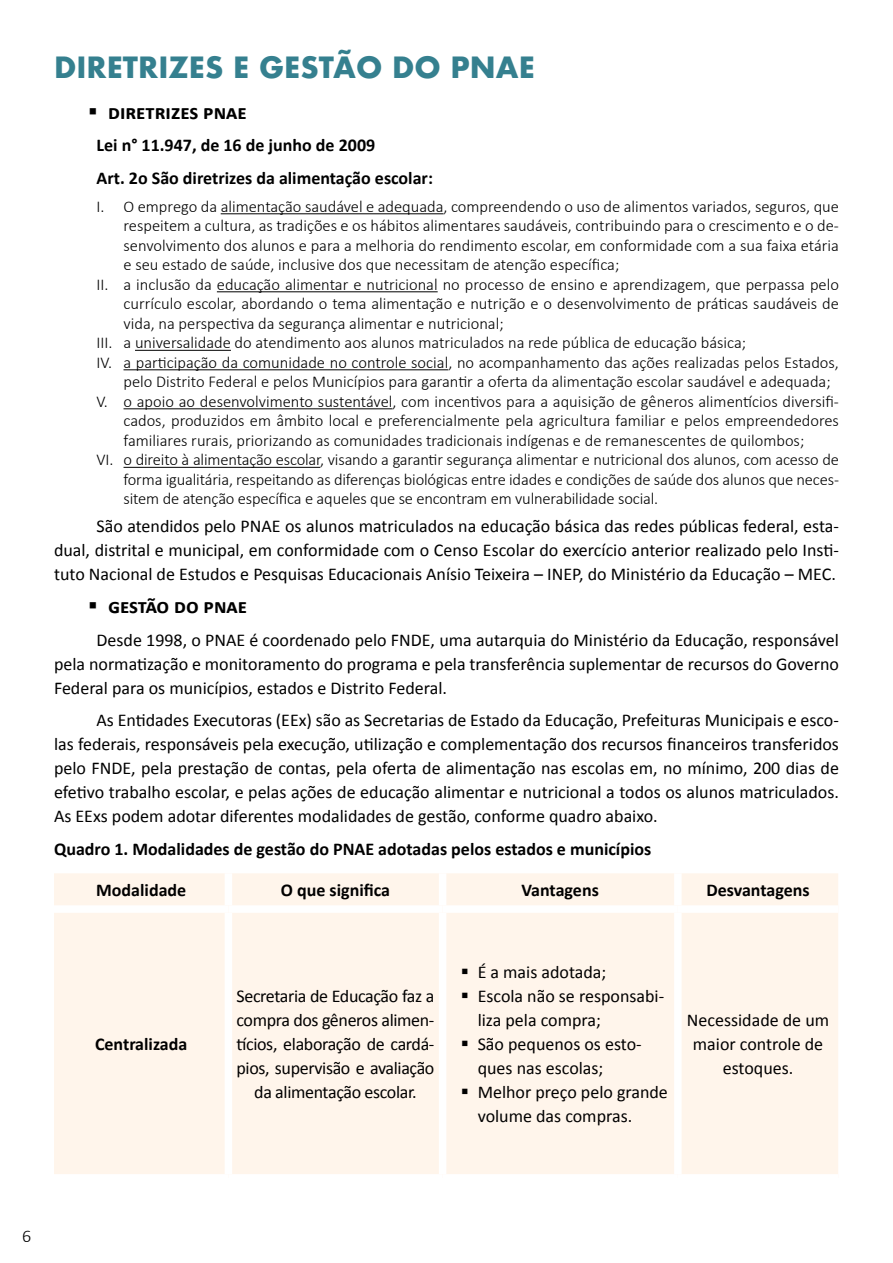
<style>
.page{position:relative;width:893px;height:1263px;background:#fff}
.page>*{position:absolute;margin:0;border:0;box-sizing:border-box;transform-origin:0 0}
.t1{font:700 28.5px "Futura";color:#35808f}
.t2{font:700 21px "Calibri";color:#000}
.t3{font:18px/24px "Calibri";color:#000;text-align:justify}
.t4{font:700 18px/32.5px "Calibri";color:#000}
.t5{font:18px/24px "Calibri";letter-spacing:-.02em;color:#000;text-align:center}
.t6{font:300 18px "Calibri";color:#000}
.t7{font:300 16.5px "Calibri";color:#000}
</style>
<div class="page">
<hr style="left:221px;top:213px;width:222px;height:1px;background:#000">
<hr style="left:217px;top:291px;width:221px;height:1px;background:#000">
<hr style="left:135px;top:350px;width:96px;height:1px;background:#000">
<hr style="left:124px;top:369px;width:324px;height:1px;background:#000">
<hr style="left:124px;top:408px;width:268px;height:1px;background:#000">
<hr style="left:124px;top:467px;width:196px;height:1px;background:#000">
<div style="left:54px;top:873px;width:784px;height:301px;background:#fff5eb"></div>
<div style="left:225px;top:873px;width:7px;height:32px;background:#fff"></div>
<div style="left:439px;top:873px;width:7px;height:32px;background:#fff"></div>
<div style="left:674px;top:873px;width:8px;height:32px;background:#fff"></div>
<div style="left:54px;top:905px;width:174px;height:8px;background:#fff"></div>
<div style="left:228px;top:905px;width:215px;height:8px;background:#fff"></div>
<div style="left:225px;top:913px;width:7px;height:261px;background:#fff"></div>
<div style="left:443px;top:905px;width:235px;height:8px;background:#fff"></div>
<div style="left:439px;top:913px;width:7px;height:261px;background:#fff"></div>
<div style="left:678px;top:905px;width:160px;height:8px;background:#fff"></div>
<div style="left:674px;top:913px;width:8px;height:261px;background:#fff"></div>
<svg style="left:462px;top:969px;width:5px;height:5px"></svg>
<svg style="left:462px;top:993px;width:5px;height:5px"></svg>
<svg style="left:462px;top:1041px;width:5px;height:5px"></svg>
<svg style="left:462px;top:1089px;width:5px;height:5px"></svg>
<h1 class="t1" style="left:54px;top:46px;width:483px">DIRETRIZES E GESTÃO DO PNAE</h1>
<p class="t2" style="left:108px;top:97px;width:117px">Diretrizes PNAE</p>
<p class="t4" style="left:97px;top:128px;width:338px">Lei n° 11.947, de 16 de junho de 2009<br>Art. 2o São diretrizes da alimentação escolar:</p>
<p class="t7" style="left:97px;top:196px;width:744px">I. O emprego da alimentação saudável e adequada, compreendendo o uso de alimentos variados, seguros, que</p>
<p class="t7" style="left:124px;top:215px;width:717px">respeitem a cultura, as tradições e os hábitos alimentares saudáveis, contribuindo para o crescimento e o de-</p>
<p class="t7" style="left:124px;top:235px;width:717px">senvolvimento dos alunos e para a melhoria do rendimento escolar, em conformidade com a sua faixa etária</p>
<p class="t7" style="left:124px;top:254px;width:497px">e seu estado de saúde, inclusive dos que necessitam de atenção específica;</p>
<p class="t7" style="left:97px;top:274px;width:744px">II. a inclusão da educação alimentar e nutricional no processo de ensino e aprendizagem, que perpassa pelo</p>
<p class="t7" style="left:124px;top:293px;width:717px">currículo escolar, abordando o tema alimentação e nutrição e o desenvolvimento de práticas saudáveis de</p>
<p class="t7" style="left:124px;top:313px;width:382px">vida, na perspectiva da segurança alimentar e nutricional;</p>
<p class="t7" style="left:97px;top:332px;width:651px">III. a universalidade do atendimento aos alunos matriculados na rede pública de educação básica;</p>
<p class="t7" style="left:97px;top:352px;width:744px">IV. a participação da comunidade no controle social, no acompanhamento das ações realizadas pelos Estados,</p>
<p class="t7" style="left:124px;top:371px;width:709px">pelo Distrito Federal e pelos Municípios para garantir a oferta da alimentação escolar saudável e adequada;</p>
<p class="t7" style="left:97px;top:391px;width:744px">V. o apoio ao desenvolvimento sustentável, com incentivos para a aquisição de gêneros alimentícios diversifi-</p>
<p class="t7" style="left:124px;top:410px;width:717px">cados, produzidos em âmbito local e preferencialmente pela agricultura familiar e pelos empreendedores</p>
<p class="t7" style="left:124px;top:430px;width:682px">familiares rurais, priorizando as comunidades tradicionais indígenas e de remanescentes de quilombos;</p>
<p class="t7" style="left:97px;top:450px;width:744px">VI. o direito à alimentação escolar, visando a garantir segurança alimentar e nutricional dos alunos, com acesso de</p>
<p class="t7" style="left:124px;top:469px;width:717px">forma igualitária, respeitando as diferenças biológicas entre idades e condições de saúde dos alunos que neces-</p>
<p class="t7" style="left:124px;top:489px;width:536px">sitem de atenção específica e aqueles que se encontram em vulnerabilidade social.</p>
<p class="t3" style="left:54px;top:514px;width:786px;text-indent:43px">São atendidos pelo PNAE os alunos matriculados na educação básica das redes públicas federal, esta&shy;dual, distrital e municipal, em conformidade com o Censo Escolar do exercício anterior realizado pelo Insti&shy;tuto Nacional de Estudos e Pesquisas Educacionais Anísio Teixeira – INEP, do Ministério da Educação – MEC.</p>
<p class="t2" style="left:108px;top:591px;width:118px">Gestão do PNAE</p>
<p class="t3" style="left:54px;top:627px;width:786px;text-indent:43px">Desde 1998, o PNAE é coordenado pelo FNDE, uma autarquia do Ministério da Educação, responsável pela normatização e monitoramento do programa e pela transferência suplementar de recursos do Governo Federal para os municípios, estados e Distrito Federal.</p>
<p class="t3" style="left:54px;top:707px;width:786px;text-indent:43px">As Entidades Executoras (EEx) são as Secretarias de Estado da Educação, Prefeituras Municipais e esco&shy;las federais, responsáveis pela execução, utilização e complementação dos recursos financeiros transferidos pelo FNDE, pela prestação de contas, pela oferta de alimentação nas escolas em, no mínimo, 200 dias de efetivo trabalho escolar, e pelas ações de educação alimentar e nutricional a todos os alunos matriculados.<br>As EExs podem adotar diferentes modalidades de gestão, conforme quadro abaixo.</p>
<p class="t4" style="left:54px;top:832px;width:599px">Quadro 1. Modalidades de gestão do PNAE adotadas pelos estados e municípios</p>
<p class="t4" style="left:96px;top:873px;width:92px">Modalidade</p>
<p class="t4" style="left:281px;top:873px;width:111px">O que significa</p>
<p class="t4" style="left:522px;top:873px;width:79px">Vantagens</p>
<p class="t4" style="left:706px;top:873px;width:105px">Desvantagens</p>
<p class="t4" style="left:95px;top:1027px;width:94px">Centralizada</p>
<p class="t5" style="left:236px;top:984px;width:199px">Secretaria de Educação faz a compra dos gêneros alimen&shy;tícios, elaboração de cardá&shy;pios, supervisão e avaliação da alimentação escolar.</p>
<p class="t3" style="left:478px;top:960px;width:192px;text-align:left">É a mais adotada;<br>Escola não se responsabi&shy;liza pela compra;<br>São pequenos os esto&shy;ques nas escolas;<br>Melhor preço pelo grande volume das compras.</p>
<p class="t3" style="left:687px;top:1008px;width:144px;text-align:center">Necessidade de um maior controle de estoques.</p>
<p class="t6" style="left:22px;top:1225px;width:11px">6</p>
</div>
